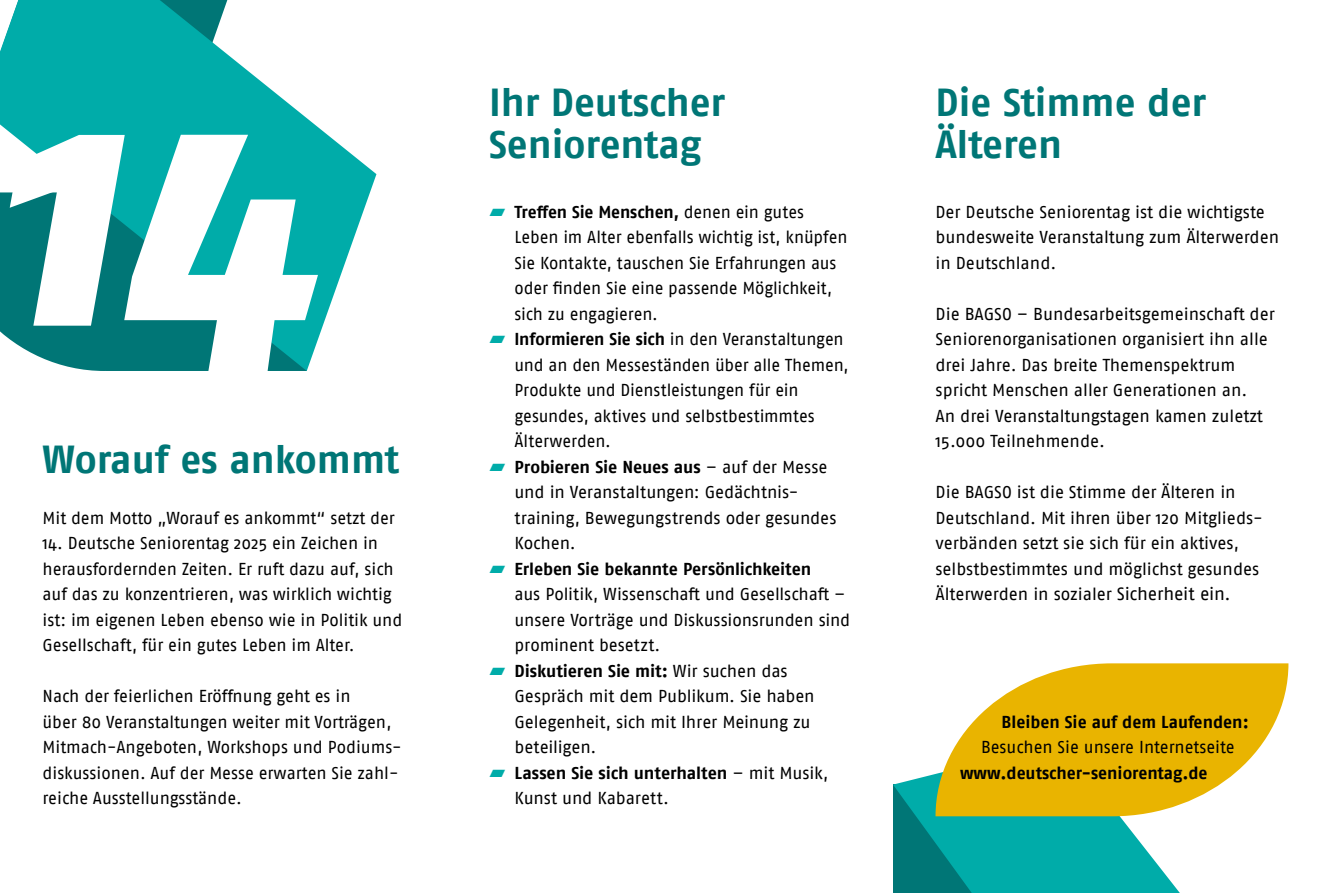
<style>
.page{position:relative;width:1331px;height:893px;background:#fff}
.page>*{position:absolute;margin:0;border:0;box-sizing:border-box;transform-origin:0 0}
.Headline3_gross{font:700 39px/42px "Fago Pro";color:#007676}
.Lauftext{font:17.25px/25.5px "Fago Pro";letter-spacing:-.005em;color:#000}
.Lauftext_Einzug_Klotz{font:17.25px/25.5px "Fago Pro";letter-spacing:-.01em;color:#000}
.Lauftext-2{font:700 17.25px "Fago Pro";color:#000}
.s1{color:#00aca9}
.s2{font-weight:700}
.s3{font-size:18px}
</style>
<div class="page">
<svg style="left:893px;top:774px;width:287px;height:119px;background:#1baba8"></svg>
<svg style="left:935px;top:663px;width:353px;height:153px;fill:#e9b400"></svg>
<svg style="left:0;top:0;width:376px;height:340px;fill:#00aca9"></svg>
<svg style="left:10px;top:135px;width:308px;height:236px"></svg>
<h3 class="Headline3_gross" style="left:43px;top:438px;width:358px">Worauf es ankommt</h3>
<p class="Lauftext" style="left:43px;top:505px;width:354px">Mit dem Motto „Worauf es ankommt“ setzt der</p>
<p class="Lauftext" style="left:43px;top:531px;width:361px">14. Deutsche Seniorentag 2025 ein Zeichen in herausfordernden Zeiten. Er ruft dazu auf, sich auf das zu konzentrieren, was wirklich wichtig ist: im eigenen Leben ebenso wie in Politik und Gesellschaft, für ein gutes Leben im Alter.</p>
<p class="Lauftext" style="left:43px;top:684px;width:361px">Nach der feierlichen Eröffnung geht es in<br>über 80 Veranstaltungen weiter mit Vorträgen, Mitmach-Angeboten, Workshops und Podiums&shy;diskussionen. Auf der Messe erwarten Sie zahl&shy;reiche Ausstellungsstände.</p>
<h3 class="Headline3_gross" style="left:489px;top:81px;width:238px">Ihr Deutscher<br>Seniorentag</h3>
<p class="Lauftext_Einzug_Klotz" style="left:514px;top:199px;width:334px;text-indent:-26px"><span class="s1">■</span> <span class="s2">Treffen Sie Menschen,</span> denen ein gutes Leben im Alter ebenfalls wichtig ist, knüpfen Sie Kontakte, tauschen Sie Erfahrungen aus oder finden Sie eine passende Möglichkeit, sich zu engagieren.</p>
<p class="Lauftext_Einzug_Klotz" style="left:514px;top:327px;width:336px;text-indent:-26px"><span class="s1">■</span> <span class="s2">Informieren Sie sich</span> in den Veranstaltungen und an den Messeständen über alle Themen, Produkte und Dienstleistungen für ein gesundes, aktives und selbstbestimmtes Älterwerden.</p>
<p class="Lauftext_Einzug_Klotz" style="left:514px;top:454px;width:323px;text-indent:-26px"><span class="s1">■</span> <span class="s2">Probieren Sie Neues aus</span> – auf der Messe und in Veranstaltungen: Gedächtnis&shy;training, Bewegungstrends oder gesundes<br>Kochen.</p>
<p class="Lauftext_Einzug_Klotz" style="left:514px;top:556px;width:337px;text-indent:-26px"><span class="s1">■</span> <span class="s2">Erleben Sie bekannte Persönlichkeiten<br></span>aus Politik, Wissenschaft und Gesellschaft – unsere Vorträge und Diskussionsrunden sind prominent besetzt.</p>
<p class="Lauftext_Einzug_Klotz" style="left:514px;top:658px;width:302px;text-indent:-26px"><span class="s1">■</span> <span class="s2">Diskutieren Sie mit:</span> Wir suchen das<br>Gespräch mit dem Publikum. Sie haben<br>Gelegenheit, sich mit Ihrer Meinung zu beteiligen.</p>
<p class="Lauftext_Einzug_Klotz" style="left:514px;top:760px;width:315px;text-indent:-26px"><span class="s1">■</span> <span class="s2">Lassen Sie sich unterhalten</span> – mit Musik,<br>Kunst und Kabarett.</p>
<h3 class="Headline3_gross" style="left:935px;top:81px;width:272px">Die Stimme der<br>Älteren</h3>
<p class="Lauftext" style="left:935px;top:199px;width:345px">Der Deutsche Seniorentag ist die wichtigste bundesweite Veranstaltung zum Älterwerden in Deutschland.</p>
<p class="Lauftext" style="left:935px;top:301px;width:341px">Die BAGSO – Bundesarbeitsgemeinschaft der Seniorenorganisationen organisiert ihn alle drei Jahre. Das breite Themenspektrum spricht Menschen aller Generationen an.<br>An drei Veranstaltungstagen kamen zuletzt 15.000 Teilnehmende.</p>
<p class="Lauftext" style="left:935px;top:480px;width:329px">Die BAGSO ist die Stimme der Älteren in Deutschland. Mit ihren über 120 Mitglieds&shy;verbänden setzt sie sich für ein aktives, selbstbestimmtes und möglichst gesundes Älterwerden in sozialer <span class="s3">Sicherheit ein.</span></p>
<p class="Lauftext-2" style="left:1001px;top:711px;width:249px">Bleiben Sie auf dem Laufenden:</p>
<p class="Lauftext" style="left:981px;top:734px;width:255px">Besuchen Sie unsere Internetseite</p>
<p class="Lauftext-2" style="left:960px;top:762px;width:249px">www.deutscher-seniorentag.de</p>
</div>
